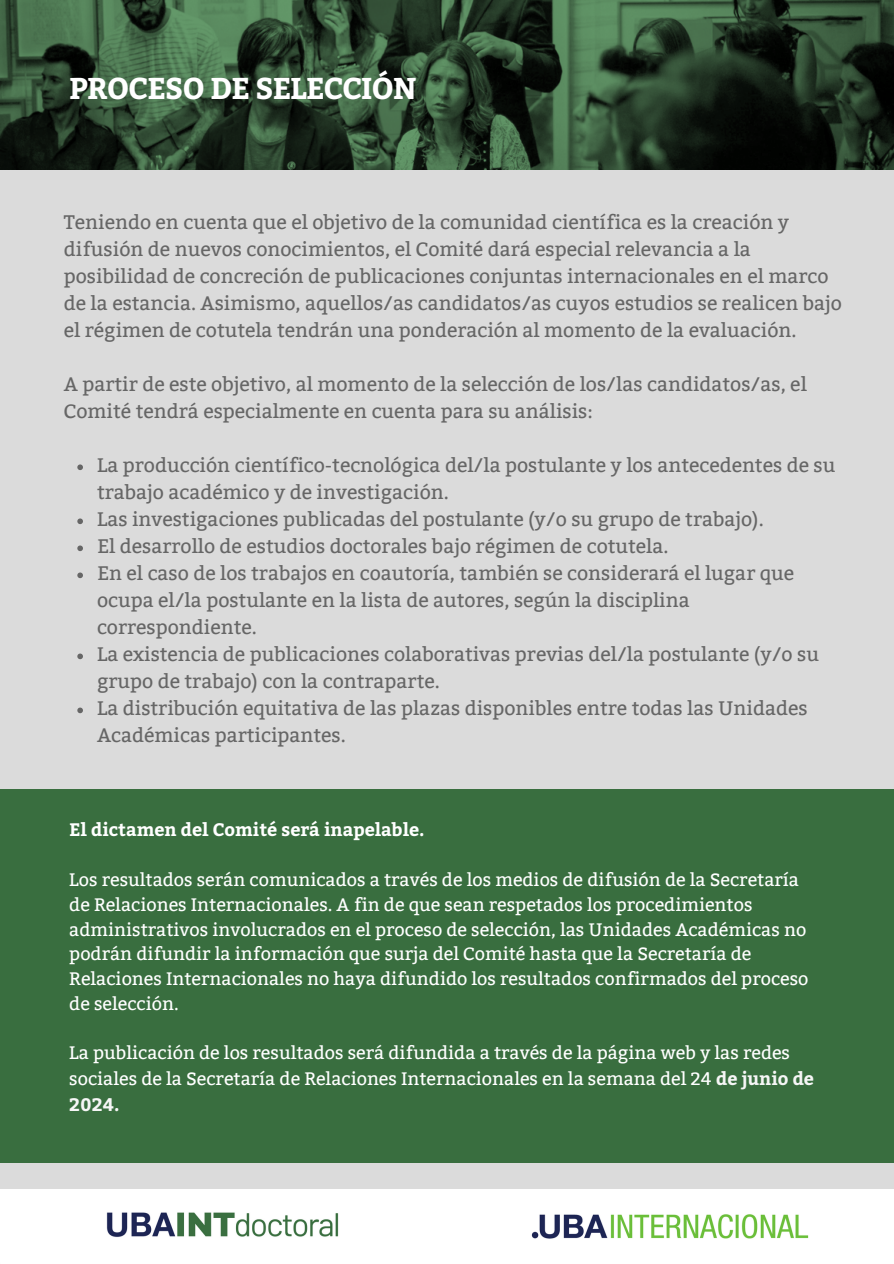
<style>
.page{position:relative;width:894px;height:1264px;background:#fff}
.page>*{position:absolute;margin:0;border:0;box-sizing:border-box;transform-origin:0 0}
.t1{font:700 30px "Bitter";letter-spacing:-.03em;color:#fff}
.t2{font:19.5px/27px "Bitter";color:#666}
.t3{font:18px/24.8px "Bitter";color:#fff}
.t4{font:700 18px "Bitter";color:#fff}
.s1{font-weight:700;color:#f6f6f6}
</style>
<div class="page">
<img style="left:0;top:0;width:893px;height:170px">
<div style="left:0;top:170px;width:893px;height:1067px;background:#dbdbdb"></div>
<img style="left:0;top:1189px;width:893px;height:50px">
<svg style="left:77px;top:464px;width:6px;height:6px"></svg>
<svg style="left:77px;top:518px;width:6px;height:6px"></svg>
<svg style="left:77px;top:545px;width:6px;height:6px"></svg>
<svg style="left:77px;top:572px;width:6px;height:6px"></svg>
<svg style="left:77px;top:653px;width:6px;height:6px"></svg>
<svg style="left:77px;top:707px;width:6px;height:6px"></svg>
<div style="left:0;top:789px;width:893px;height:374px;background:#396e3f"></div>
<h1 class="t1" style="left:69px;top:66px;width:349px">PROCESO DE SELECCIÓN</h1>
<p class="t2" style="left:64px;top:209px;width:779px">Teniendo en cuenta que el objetivo de la comunidad científica es la creación y difusión de nuevos conocimientos, el Comité dará especial relevancia a la posibilidad de concreción de publicaciones conjuntas internacionales en el marco de la estancia. Asimismo, aquellos/as candidatos/as cuyos estudios se realicen bajo el régimen de cotutela tendrán una ponderación al momento de la evaluación.</p>
<p class="t2" style="left:64px;top:371px;width:744px">A partir de este objetivo, al momento de la selección de los/las candidatos/as, el<br>Comité tendrá especialmente en cuenta para su análisis:</p>
<p class="t2" style="left:97px;top:452px;width:739px">La producción científico-tecnológica del/la postulante y los antecedentes de su trabajo académico y de investigación.<br>Las investigaciones publicadas del postulante (y/o su grupo de trabajo).<br>El desarrollo de estudios doctorales bajo régimen de cotutela.<br>En el caso de los trabajos en coautoría, también se considerará el lugar que ocupa el/la postulante en la lista de autores, según la disciplina correspondiente.<br>La existencia de publicaciones colaborativas previas del/la postulante (y/o su grupo de trabajo) con la contraparte.<br>La distribución equitativa de las plazas disponibles entre todas las Unidades Académicas participantes.</p>
<p class="t4" style="left:69px;top:816px;width:356px">El dictamen del Comité será inapelable.</p>
<p class="t3" style="left:69px;top:867px;width:740px">Los resultados serán comunicados a través de los medios de difusión de la Secretaría de Relaciones Internacionales. A fin de que sean respetados los procedimientos administrativos involucrados en el proceso de selección, las Unidades Académicas no podrán difundir la información que surja del Comité hasta que la Secretaría de Relaciones Internacionales no haya difundido los resultados confirmados del proceso de selección.</p>
<p class="t3" style="left:69px;top:1040px;width:746px;line-height:25.8px">La publicación de los resultados será difundida a través de la página web y las redes sociales de la Secretaría de Relaciones Internacionales en la semana del 24 <span class="s1">de junio de<br>2024.</span></p>
</div>
